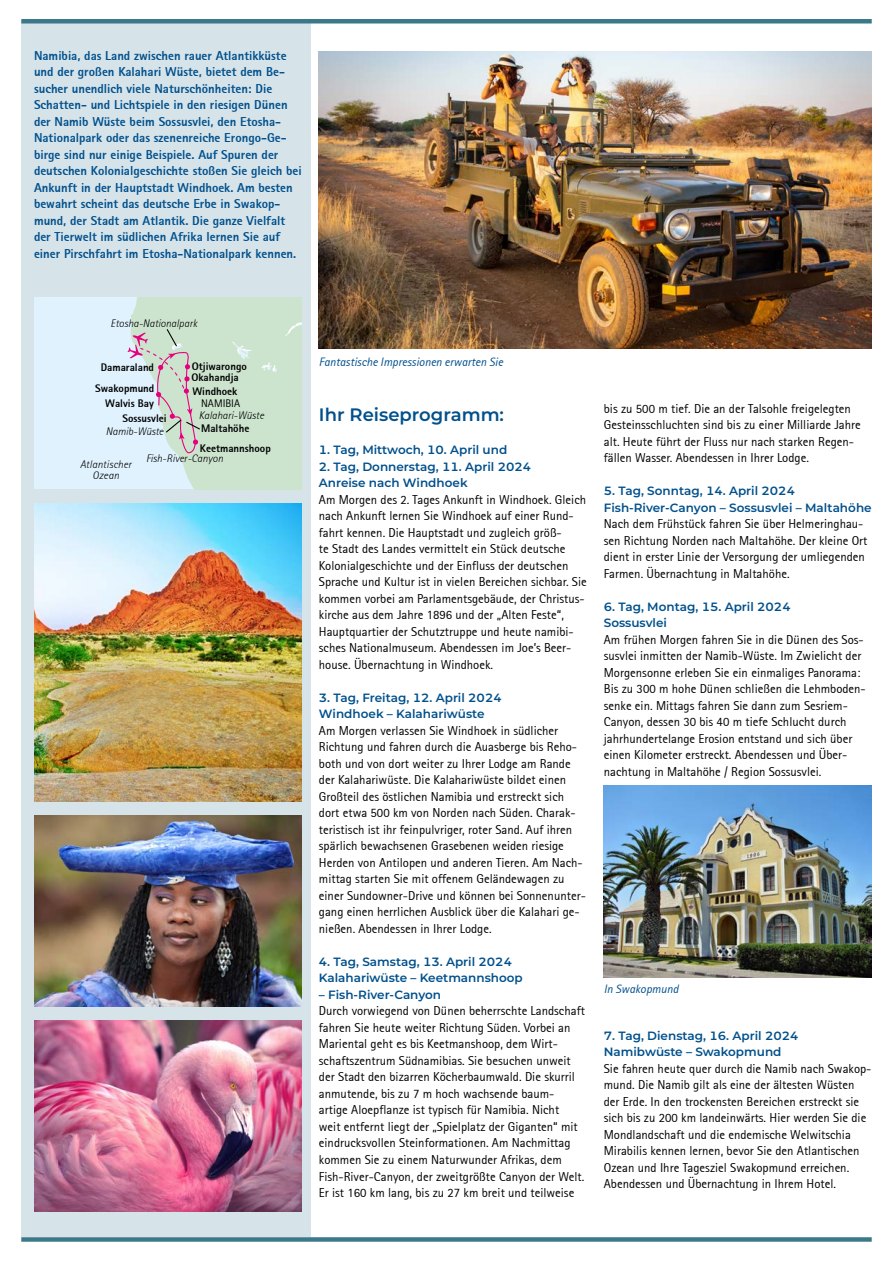
<style>
.page{position:relative;width:893px;height:1263px;background:#fff}
.page>*{position:absolute;margin:0;border:0;box-sizing:border-box;transform-origin:0 0}
.t1{font:600 18px "Montserrat";color:#00508c}
.t2{font:12.75px/16.5px "Rotis Sans Serif";color:#000}
.t3{font:800 12.75px/16.5px "Rotis Sans Serif";color:#00508c}
.t4{font:600 12px/16.5px "Montserrat";color:#00508c}
.t5{font:italic 12px "Rotis Sans Serif";color:#00508c}
.t6{font:800 10.8px/21.3px "Rotis Sans Serif";color:#000;text-align:center}
.t7{font:italic 300 10.8px/10.8px "Rotis Sans Serif";color:#000;text-align:center}
.t8{font:10.8px "Rotis Sans Serif";color:#000}
</style>
<div class="page">
<div style="left:21px;top:24px;width:289px;height:1213px;background:#d6e3e9"></div>
<div style="left:21px;top:19px;width:851px;height:5px;background:#3b798a"></div>
<div style="left:21px;top:1237px;width:851px;height:5px;background:#3b798a"></div>
<img style="left:319px;top:51px;width:553px;height:298px">
<img style="left:604px;top:786px;width:268px;height:191px">
<svg style="left:34px;top:297px;width:268px;height:192px;fill:#cce4ce"></svg>
<svg style="left:127px;top:328px;width:74px;height:126px"></svg>
<img style="left:34px;top:1020px;width:268px;height:192px">
<img style="left:34px;top:815px;width:268px;height:192px">
<img style="left:34px;top:504px;width:268px;height:297px">
<p class="t3" style="left:34px;top:47px;width:269px">Namibia, das Land zwischen rauer Atlantikküste und der großen Kalahari Wüste, bietet dem Be&shy;sucher unendlich viele Naturschönheiten: Die Schatten- und Lichtspiele in den riesigen Dünen der Namib Wüste beim Sossusvlei, den Etosha-Nationalpark oder das szenenreiche Erongo-Ge&shy;birge sind nur einige Beispiele. Auf Spuren der deutschen Kolonialgeschichte stoßen Sie gleich bei Ankunft in der Hauptstadt Windhoek. Am besten bewahrt scheint das deutsche Erbe in Swakop&shy;mund, der Stadt am Atlantik. Die ganze Vielfalt der Tierwelt im südlichen Afrika lernen Sie auf einer Pirschfahrt im Etosha-Nationalpark kennen.</p>
<p class="t7" style="left:111px;top:318px;width:88px">Etosha-Nationalpark</p>
<p class="t6" style="left:95px;top:356px;width:61px">Damaraland<br>Swakopmund</p>
<p class="t6" style="left:105px;top:392px;width:50px">Walvis Bay</p>
<p class="t6" style="left:122px;top:408px;width:46px">Sossusvlei</p>
<p class="t6" style="left:192px;top:356px;width:57px">Otjiwarongo</p>
<p class="t7" style="left:199px;top:410px;width:67px">Kalahari-Wüste</p>
<p class="t6" style="left:191px;top:367px;width:49px">Okahandja</p>
<p class="t6" style="left:192px;top:380px;width:47px">Windhoek</p>
<p class="t8" style="left:201px;top:397px;width:40px">NAMIBIA</p>
<p class="t7" style="left:106px;top:426px;width:59px">Namib-Wüste</p>
<p class="t6" style="left:201px;top:418px;width:50px">Maltahöhe</p>
<p class="t7" style="left:80px;top:459px;width:53px">Atlantischer<br>Ozean</p>
<p class="t6" style="left:200px;top:437px;width:72px">Keetmannshoop</p>
<p class="t7" style="left:146px;top:453px;width:78px">Fish-River-Canyon</p>
<p class="t5" style="left:319px;top:354px;width:186px">Fantastische Impressionen erwarten Sie</p>
<h1 class="t1" style="left:319px;top:402px;width:187px">Ihr Reiseprogramm:</h1>
<p class="t4" style="left:319px;top:441px;width:190px">1. Tag, Mittwoch, 10. April und</p>
<p class="t4" style="left:319px;top:458px;width:214px">2. Tag, Donnerstag, 11. April 2024<br>Anreise nach Windhoek</p>
<p class="t2" style="left:319px;top:491px;width:269px">Am Morgen des 2. Tages Ankunft in Windhoek. Gleich nach Ankunft lernen Sie Windhoek auf einer Rund&shy;fahrt kennen. Die Hauptstadt und zugleich größ-<br>te Stadt des Landes vermittelt ein Stück deutsche Kolonialgeschichte und der Einfluss der deutschen Sprache und Kultur ist in vielen Bereichen sichbar. Sie kommen vorbei am Parlamentsgebäude, der Christus&shy;kirche aus dem Jahre 1896 und der „Alten Feste“, Hauptquartier der Schutztruppe und heute namibi&shy;sches Nationalmuseum. Abendessen im Joe’s Beer&shy;house. Übernachtung in Windhoek.</p>
<p class="t4" style="left:319px;top:689px;width:184px">3. Tag, Freitag, 12. April 2024<br>Windhoek – Kalahariwüste</p>
<p class="t2" style="left:319px;top:722px;width:268px">Am Morgen verlassen Sie Windhoek in südlicher Richtung und fahren durch die Auasberge bis Reho&shy;both und von dort weiter zu Ihrer Lodge am Rande der Kalahariwüste. Die Kalahariwüste bildet einen Großteil des östlichen Namibia und erstreckt sich dort etwa 500 km von Norden nach Süden. Charak&shy;teristisch ist ihr feinpulvriger, roter Sand. Auf ihren spärlich bewachsenen Grasebenen weiden riesige Herden von Antilopen und anderen Tieren. Am Nach&shy;mittag starten Sie mit offenem Geländewagen zu einer Sundowner-Drive und können bei Sonnenunter&shy;gang einen herrlichen Ausblick über die Kalahari ge&shy;nießen. Abendessen in Ihrer Lodge.</p>
<p class="t4" style="left:319px;top:953px;width:205px">4. Tag, Samstag, 13. April 2024<br>Kalahariwüste – Keetmannshoop</p>
<p class="t4" style="left:319px;top:986px;width:124px">– Fish-River-Canyon</p>
<p class="t2" style="left:319px;top:1003px;width:268px">Durch vorwiegend von Dünen beherrschte Landschaft fahren Sie heute weiter Richtung Süden. Vorbei an Mariental geht es bis Keetmanshoop, dem Wirt&shy;schaftszentrum Südnamibias. Sie besuchen unweit der Stadt den bizarren Köcherbaumwald. Die skurril anmutende, bis zu 7 m hoch wachsende baum&shy;artige Aloepflanze ist typisch für Namibia. Nicht<br>weit entfernt liegt der „Spielplatz der Giganten“ mit eindrucksvollen Steinformationen. Am Nachmittag kommen Sie zu einem Naturwunder Afrikas, dem Fish-River-Canyon, der zweitgrößte Canyon der Welt.<br>Er ist 160 km lang, bis zu 27 km breit und teilweise</p>
<p class="t2" style="left:604px;top:400px;width:259px">bis zu 500 m tief. Die an der Talsohle freigelegten Gesteinsschluchten sind bis zu einer Milliarde Jahre alt. Heute führt der Fluss nur nach starken Regen&shy;fällen Wasser. Abendessen in Ihrer Lodge.</p>
<p class="t4" style="left:604px;top:482px;width:269px">5. Tag, Sonntag, 14. April 2024<br>Fish-River-Canyon – Sossusvlei – Maltahöhe</p>
<p class="t2" style="left:604px;top:516px;width:265px">Nach dem Frühstück fahren Sie über Helmeringhau&shy;sen Richtung Norden nach Maltahöhe. Der kleine Ort dient in erster Linie der Versorgung der umliegenden Farmen. Übernachtung in Maltahöhe.</p>
<p class="t4" style="left:604px;top:598px;width:188px">6. Tag, Montag, 15. April 2024<br>Sossusvlei</p>
<p class="t2" style="left:604px;top:631px;width:263px">Am frühen Morgen fahren Sie in die Dünen des Sos&shy;susvlei inmitten der Namib-Wüste. Im Zwielicht der Morgensonne erleben Sie ein einmaliges Panorama:<br>Bis zu 300 m hohe Dünen schließen die Lehmboden&shy;senke ein. Mittags fahren Sie dann zum Sesriem-Canyon, dessen 30 bis 40 m tiefe Schlucht durch jahrhundertelange Erosion entstand und sich über einen Kilometer erstreckt. Abendessen und Über&shy;nachtung in Maltahöhe / Region Sossusvlei.</p>
<p class="t5" style="left:604px;top:982px;width:76px">In Swakopmund</p>
<p class="t4" style="left:604px;top:1027px;width:196px">7. Tag, Dienstag, 16. April 2024<br>Namibwüste – Swakopmund</p>
<p class="t2" style="left:604px;top:1060px;width:269px">Sie fahren heute quer durch die Namib nach Swakop&shy;mund. Die Namib gilt als eine der ältesten Wüsten der Erde. In den trockensten Bereichen erstreckt sie sich bis zu 200 km landeinwärts. Hier werden Sie die Mondlandschaft und die endemische Welwitschia Mirabilis kennen lernen, bevor Sie den Atlantischen Ozean und Ihre Tagesziel Swakopmund erreichen.<br>Abendessen und Übernachtung in Ihrem Hotel.</p>
</div>
